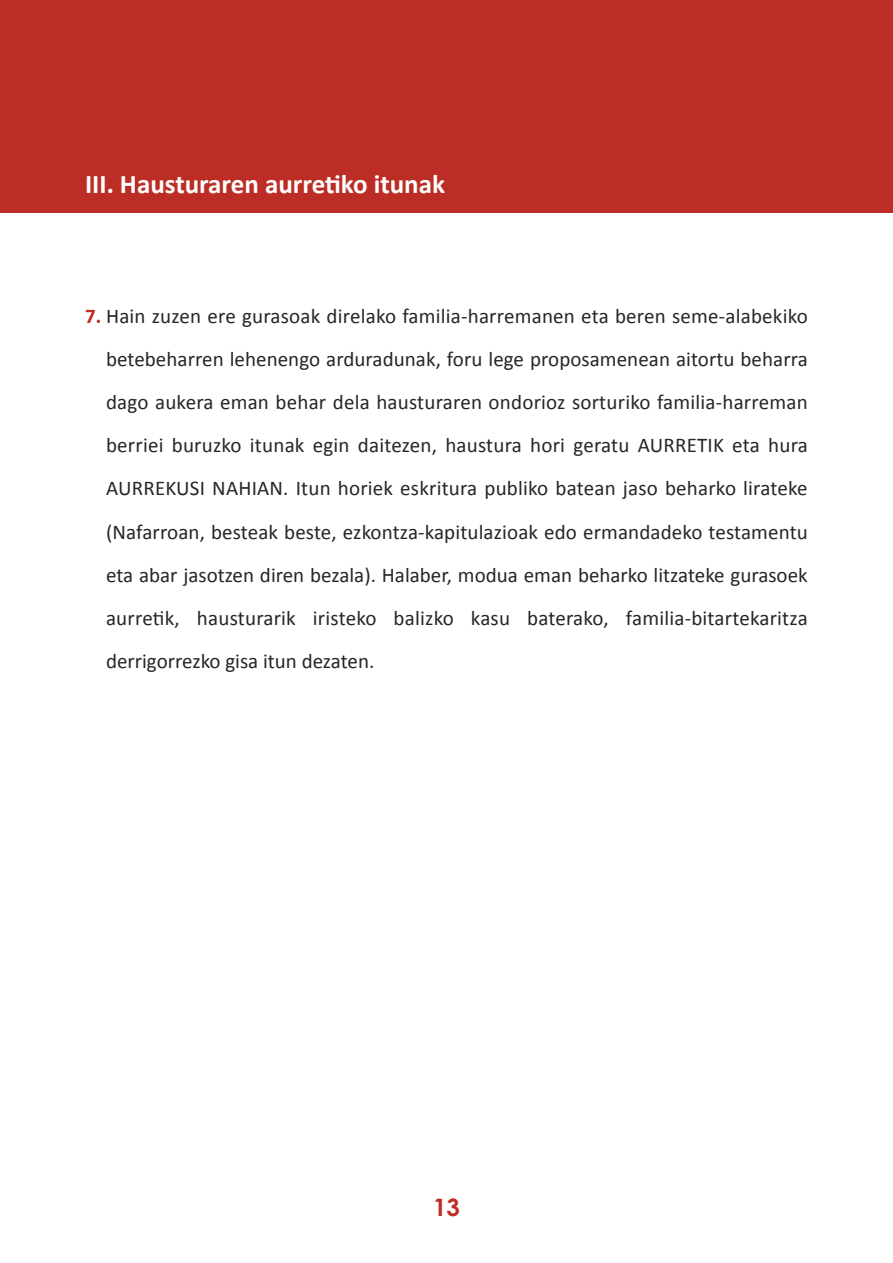
<style>
.page{position:relative;width:893px;height:1263px;background:#fff}
.page>*{position:absolute;margin:0;border:0;box-sizing:border-box;transform-origin:0 0}
.t1{font:700 27px "Calibri";color:#fff}
.t2{font:700 24px "Century Gothic";color:#bc2e25}
.t3{font:21px/43.2px "Calibri";color:#272627;text-align:justify}
.s1{font-weight:700;color:#bc2e25}
</style>
<div class="page">
<div style="left:0;top:0;width:893px;height:213px;background:#bc2e25"></div>
<h2 class="t1" style="left:85px;top:167px;width:361px">III. Hausturaren aurretiko itunak</h2>
<p class="t3" style="left:106px;top:294px;width:703px;text-indent:-21px"><span class="s1">7.</span> Hain zuzen ere gurasoak direlako familia-harremanen eta beren seme-alabekiko betebeharren lehenengo arduradunak, foru lege proposamenean aitortu beharra dago aukera eman behar dela hausturaren ondorioz sorturiko familia-harreman berriei buruzko itunak egin daitezen, haustura hori geratu AURRETIK eta hura AURREKUSI NAHIAN. Itun horiek eskritura publiko batean jaso beharko lirateke (Nafarroan, besteak beste, ezkontza-kapitulazioak edo ermandadeko testamentu eta abar jasotzen diren bezala). Halaber, modua eman beharko litzateke gurasoek aurretik, hausturarik iristeko balizko kasu baterako, familia-bitartekaritza derrigorrezko gisa itun dezaten.</p>
<p class="t2" style="left:433px;top:1192px;width:28px">13</p>
</div>
